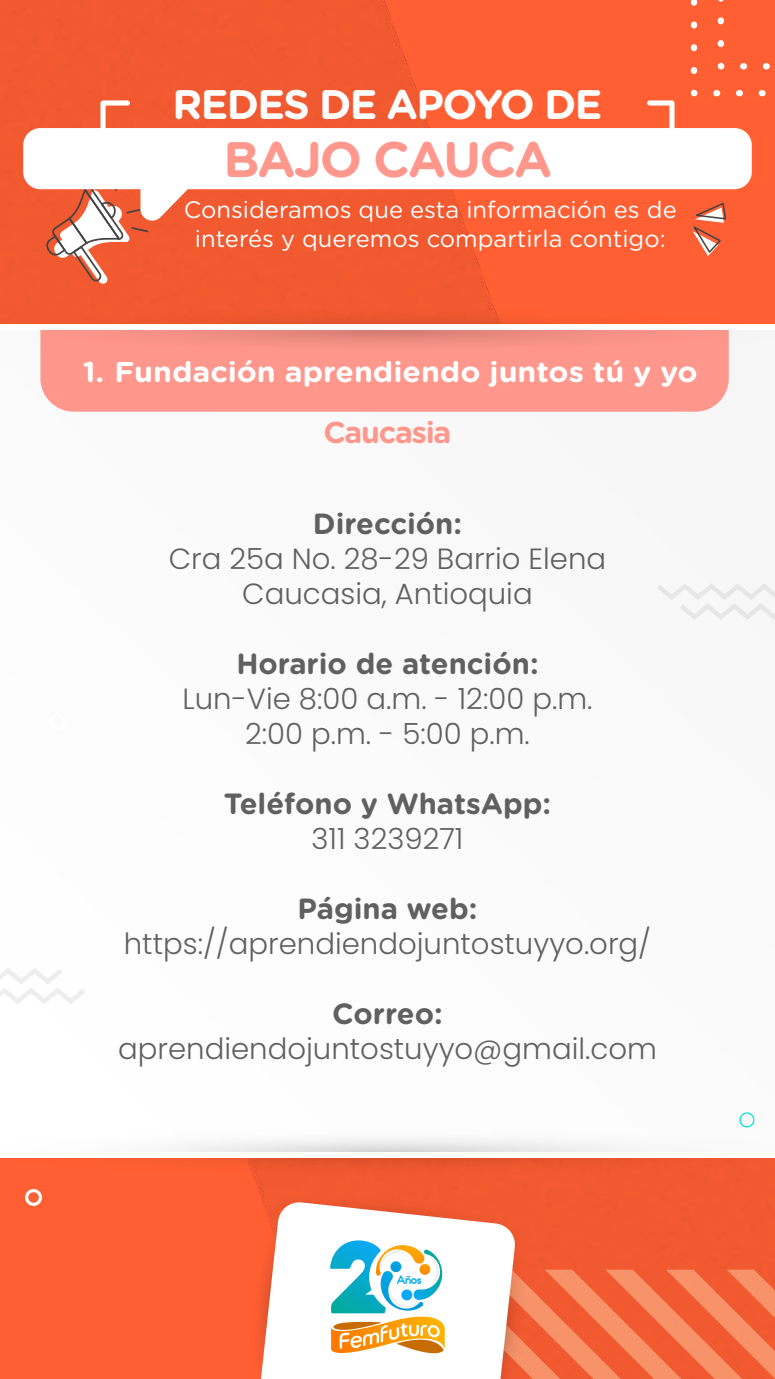
<style>
.page{position:relative;width:775px;height:1379px;background:#fff}
.page>*{position:absolute;margin:0;border:0;box-sizing:border-box;transform-origin:0 0}
.t1{font:700 49.88px "Gotham Rounded";letter-spacing:-.04em;color:#ff978c}
.t2{font:700 41.25px "Gotham Rounded";letter-spacing:-.04em;color:#fff}
.t3{font:700 30.25px "Gotham Rounded";letter-spacing:-.04em;color:#ff978c}
.t4{font:300 29.12px/35px "Poppins";color:#606060;text-align:center}
.t5{font:700 29.12px "Gotham Rounded";color:#606060}
.t6{font:700 28.62px "Gotham Rounded";color:#fff;scale:1.06 1}
.t7{font:23.75px/28.5px "Gotham Rounded";color:#fff;text-align:center}
.t8{font:11.5px "Somatic Rounded";color:#06aeeb}
</style>
<div class="page">
<img style="left:0;top:0;width:775px;height:1379px">
<div style="left:0;top:324px;width:775px;height:831px;background:#fbfbfb"></div>
<div style="left:40px;top:355px;width:689px;height:57px;background:#ff978c"></div>
<svg style="left:0;top:308px;width:775px;height:47px;background:#f5826c"></svg>
<svg style="left:0;top:1141px;width:775px;height:34px"></svg>
<div style="left:0;top:1152px;width:775px;height:5px;background:#fff"></div>
<div style="left:0;top:324px;width:775px;height:6px;background:#fff"></div>
<svg style="left:657px;top:584px;width:118px;height:36px"></svg>
<svg style="left:0;top:968px;width:85px;height:36px"></svg>
<svg style="left:713px;top:90px;width:62px;height:6px"></svg>
<svg style="left:691px;top:90px;width:6px;height:6px"></svg>
<svg style="left:691px;top:0;width:6px;height:74px"></svg>
<svg style="left:740px;top:63px;width:35px;height:6px"></svg>
<svg style="left:718px;top:63px;width:6px;height:6px"></svg>
<svg style="left:718px;top:0;width:6px;height:47px"></svg>
<svg style="left:692px;top:201px;width:35px;height:55px;background:#e9795a"></svg>
<div style="left:49px;top:713px;width:17px;height:17px;border:3px solid #fff;border-radius:50%"></div>
<div style="left:25px;top:1189px;width:17px;height:17px;border:3px solid #fff;border-radius:50%"></div>
<div style="left:739px;top:1112px;width:15px;height:15px;border:1px solid #00e1df;border-radius:50%"></div>
<svg style="left:249px;top:1196px;width:526px;height:183px"></svg>
<svg style="left:98px;top:98px;width:35px;height:30px"></svg>
<svg style="left:644px;top:98px;width:33px;height:30px"></svg>
<svg style="left:44px;top:189px;width:149px;height:95px"></svg>
<div style="left:23px;top:128px;width:729px;height:61px;background:#fff;border-radius:17px"></div>
<h2 class="t2" style="left:173px;top:74px;width:431px">REDES DE APOYO DE</h2>
<h1 class="t1" style="left:223px;top:123px;width:330px">BAJO CAUCA</h1>
<p class="t7" style="left:184px;top:194px;width:494px">Consideramos que esta información es de interés y queremos compartirla contigo:</p>
<p class="t6" style="left:83px;top:351px;width:582px">1. Fundación aprendiendo juntos tú y yo</p>
<p class="t3" style="left:323px;top:410px;width:130px">Caucasia</p>
<p class="t5" style="left:313px;top:502px;width:151px">Dirección:</p>
<p class="t4" style="left:169px;top:541px;width:439px">Cra 25a No. 28-29 Barrio Elena<br>Caucasia, Antioquia</p>
<p class="t5" style="left:236px;top:642px;width:304px">Horario de atención:</p>
<p class="t4" style="left:183px;top:681px;width:411px">Lun-Vie 8:00 a.m. - 12:00 p.m.<br>2:00 p.m. - 5:00 p.m.</p>
<p class="t5" style="left:224px;top:782px;width:329px">Teléfono y WhatsApp:</p>
<p class="t4" style="left:312px;top:821px;width:153px">311 3239271</p>
<p class="t5" style="left:298px;top:887px;width:181px">Página web:</p>
<p class="t4" style="left:124px;top:926px;width:529px">https://aprendiendojuntostuyyo.org/</p>
<p class="t5" style="left:332px;top:992px;width:112px">Correo:</p>
<p class="t4" style="left:118px;top:1032px;width:540px">aprendiendojuntostuyyo@gmail.com</p>
<p class="t8" style="left:396px;top:1274px;width:27px">Anos</p>
</div>
